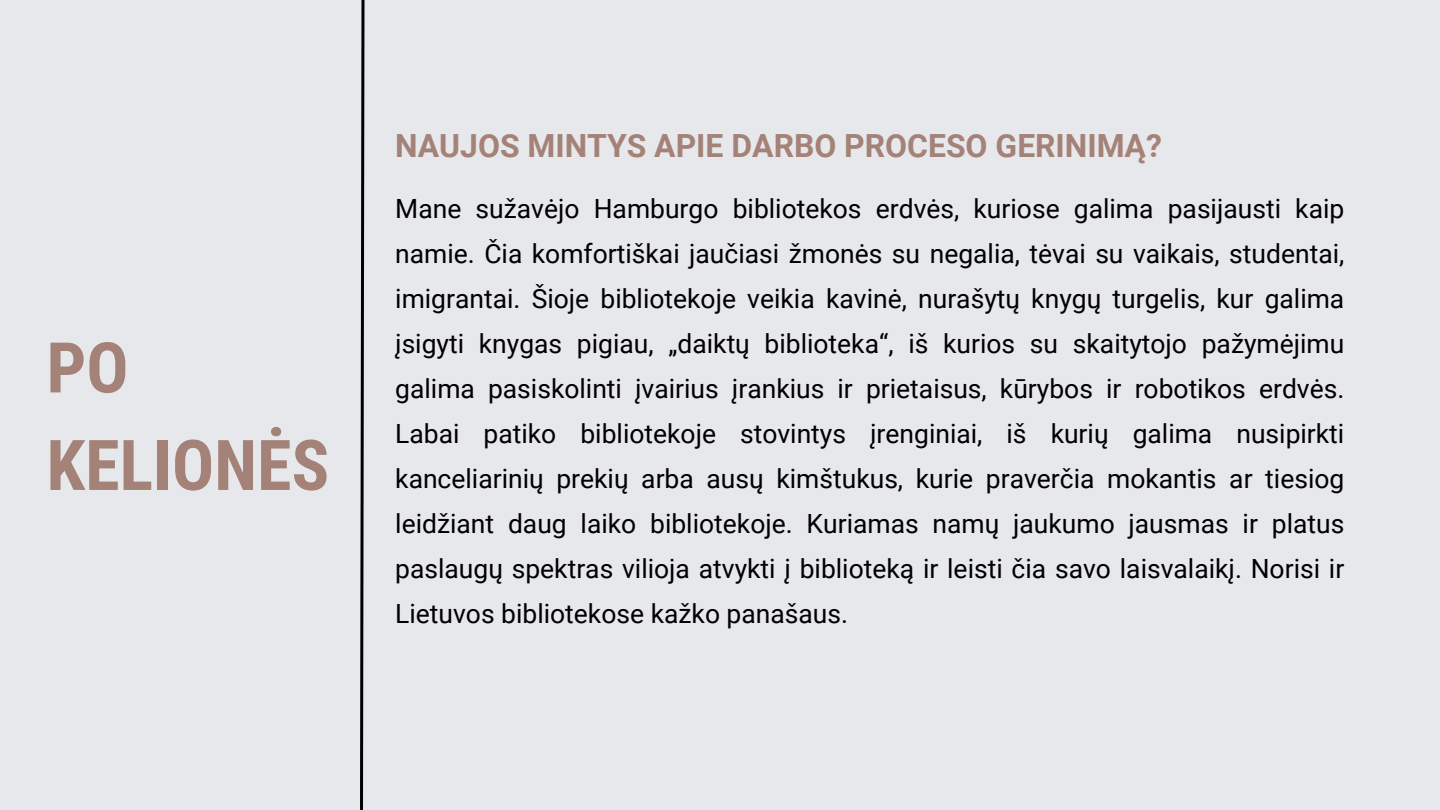
<style>
.page{position:relative;width:1440px;height:810px;background:#e7e8ec}
.page>*{position:absolute;margin:0;border:0;box-sizing:border-box;transform-origin:0 0}
.t1{font:700 70px/97.5px "Roboto Condensed";color:#a48278}
.t2{font:700 31.9px "Roboto";color:#a48278}
.t3{font:26.5px/45px "Roboto";color:#000;text-align:justify}
</style>
<div class="page">
<svg style="left:360px;top:0;width:5px;height:810px"></svg>
<h2 class="t1" style="left:46px;top:320px;width:284px">PO<br>KELIONĖS</h2>
<p class="t2" style="left:395px;top:127px;width:768px">NAUJOS MINTYS APIE DARBO PROCESO GERINIMĄ?</p>
<h1 class="t3" style="left:395px;top:187px;width:951px">Mane sužavėjo Hamburgo bibliotekos erdvės, kuriose galima pasijausti kaip namie. Čia komfortiškai jaučiasi žmonės su negalia, tėvai su vaikais, studentai, imigrantai. Šioje bibliotekoje veikia kavinė, nurašytų knygų turgelis, kur galima įsigyti knygas pigiau, „daiktų biblioteka“, iš kurios su skaitytojo pažymėjimu galima pasiskolinti įvairius įrankius ir prietaisus, kūrybos ir robotikos erdvės.<br>Labai patiko bibliotekoje stovintys įrenginiai, iš kurių galima nusipirkti kanceliarinių prekių arba ausų kimštukus, kurie praverčia mokantis ar tiesiog leidžiant daug laiko bibliotekoje. Kuriamas namų jaukumo jausmas ir platus paslaugų spektras vilioja atvykti į biblioteką ir leisti čia savo laisvalaikį. Norisi ir Lietuvos bibliotekose kažko panašaus.</h1>
</div>
